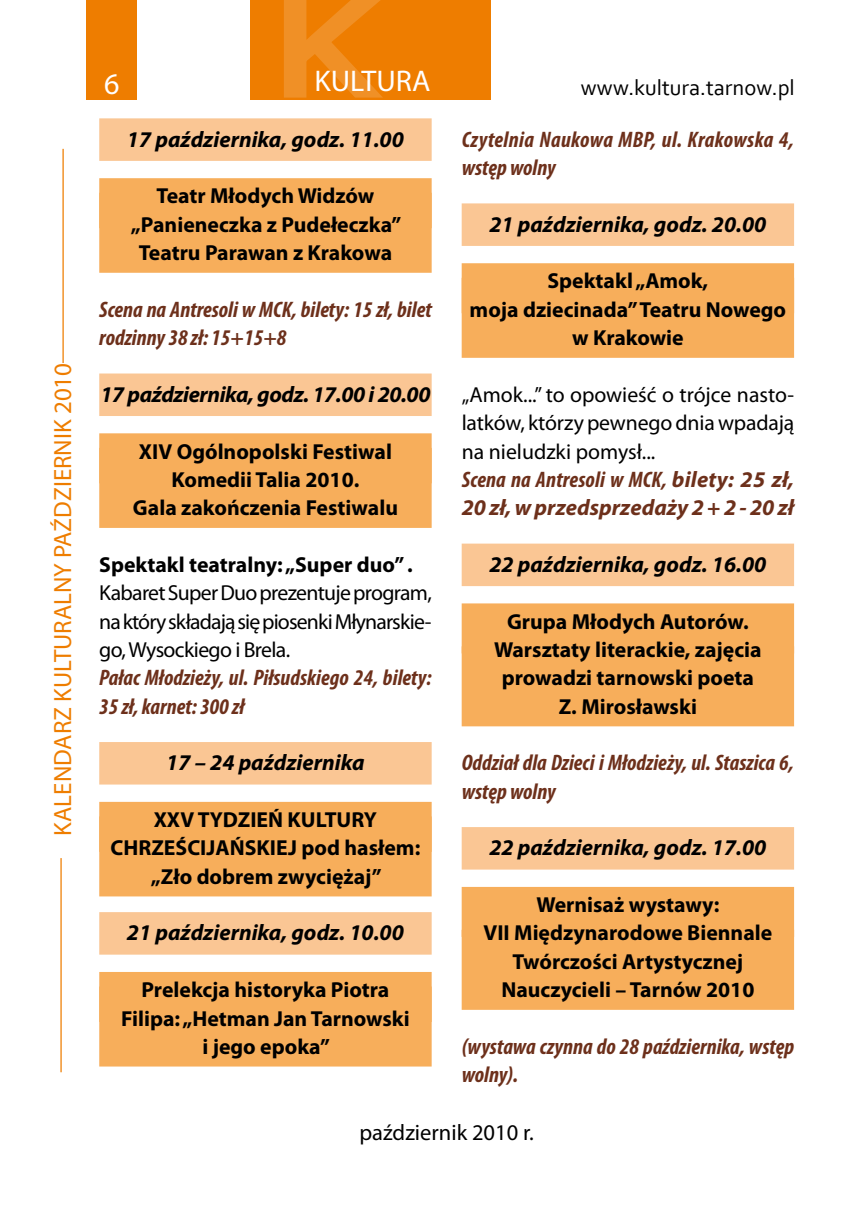
<style>
.page{position:relative;width:865px;height:1219px;background:#fff}
.page>*{position:absolute;margin:0;border:0;box-sizing:border-box;transform-origin:0 0}
.t1{font:30px "Myriad Pro";color:#fff}
.t2{font:25px "Myriad Pro";color:#ee7d00}
.t3{font:italic 700 condensed 22.5px/28.2px "Myriad Pro";color:#6d301b}
.t4{font:italic 700 22.5px "Myriad Pro";color:#000}
.t5{font:italic 700 22.5px/28.2px "Myriad Pro";color:#6d301b}
.t6{font:italic 700 22.5px "Myriad Pro";letter-spacing:-.02em;color:#000}
.t7{font:22.5px "Corbel";color:#000}
.t8{font:22.5px "Myriad Pro";color:#000}
.t9{font:700 21.75px/28.2px "Myriad Pro";color:#000;text-align:center}
.t10{font:21.75px/28.2px "Myriad Pro";letter-spacing:-.015em;color:#000;text-align:justify}
.s1{font-stretch:condensed}
</style>
<div class="page">
<div style="left:86px;top:0;width:51px;height:99px;background:#ee7d00"></div>
<div style="left:250px;top:0;width:241px;height:99px;background:#ee7d00"></div>
<svg style="left:281px;top:0;width:164px;height:100px"></svg>
<hr style="left:62px;top:149px;width:2px;height:214px;background:#ee7d00">
<hr style="left:60px;top:858px;width:2px;height:214px;background:#ee7d00">
<div style="left:99px;top:118px;width:332px;height:43px;background:#fac694"></div>
<div style="left:99px;top:178px;width:332px;height:50px;background:#f7ae5b"></div>
<div style="left:99px;top:193px;width:332px;height:80px;background:#f7ae5b"></div>
<div style="left:99px;top:373px;width:332px;height:43px;background:#fac694"></div>
<div style="left:99px;top:433px;width:332px;height:50px;background:#f7ae5b"></div>
<div style="left:99px;top:448px;width:332px;height:80px;background:#f7ae5b"></div>
<div style="left:99px;top:742px;width:332px;height:42px;background:#fac694"></div>
<div style="left:99px;top:802px;width:332px;height:50px;background:#f7ae5b"></div>
<div style="left:99px;top:816px;width:332px;height:80px;background:#f7ae5b"></div>
<div style="left:99px;top:912px;width:332px;height:43px;background:#fac694"></div>
<div style="left:99px;top:972px;width:332px;height:50px;background:#f7ae5b"></div>
<div style="left:99px;top:986px;width:332px;height:80px;background:#f7ae5b"></div>
<div style="left:461px;top:203px;width:333px;height:43px;background:#fac694"></div>
<div style="left:461px;top:263px;width:333px;height:50px;background:#f7ae5b"></div>
<div style="left:461px;top:278px;width:333px;height:80px;background:#f7ae5b"></div>
<div style="left:461px;top:544px;width:333px;height:42px;background:#fac694"></div>
<div style="left:461px;top:603px;width:333px;height:50px;background:#f7ae5b"></div>
<div style="left:461px;top:646px;width:333px;height:80px;background:#f7ae5b"></div>
<div style="left:461px;top:827px;width:333px;height:43px;background:#fac694"></div>
<div style="left:461px;top:887px;width:333px;height:50px;background:#f7ae5b"></div>
<div style="left:461px;top:930px;width:333px;height:80px;background:#f7ae5b"></div>
<p class="t2" style="left:47px;top:836px;width:474px;rotate:-90deg">KALENDARZ KULTURALNY PAŹDZIERNIK 2010</p>
<h1 class="t1" style="left:104px;top:65px;width:17px">6</h1>
<h1 class="t1" style="left:314px;top:62px;width:118px">KULTURA</h1>
<p class="t7" style="left:581px;top:73px;width:215px">www.kultura.tarnow.pl</p>
<p class="t4" style="left:127px;top:124px;width:278px">17 października, godz. 11.00</p>
<p class="t9" style="left:131px;top:181px;width:272px">Teatr Młodych Widzów „Panieneczka z Pudełeczka”<br>Teatru Parawan z Krakowa</p>
<p class="t3" style="left:99px;top:295px;width:334px">Scena na Antresoli w MCK, bilety: 15 zł, bilet rodzinny 38 zł: 15+15+8</p>
<p class="t6" style="left:100px;top:380px;width:331px">17 października, godz. 17.00 i 20.00</p>
<p class="t9" style="left:133px;top:436px;width:267px">XIV Ogólnopolski Festiwal<br>Komedii Talia 2010.<br>Gala zakończenia Festiwalu</p>
<p class="t9" style="left:99px;top:550px;width:315px">Spektakl teatralny: „Super duo” .</p>
<p class="t10" style="left:99px;top:578px;width:334px">Kabaret Super Duo prezentuje program, na który składają się piosenki Młynarskie&shy;go, Wysockiego i Brela.</p>
<p class="t3" style="left:99px;top:663px;width:334px">Pałac Młodzieży, ul. Piłsudskiego 24, bilety:<br>35 zł, karnet: 300 zł</p>
<p class="t4" style="left:166px;top:748px;width:200px">17 – 24 października</p>
<p class="t9" style="left:111px;top:805px;width:311px">XXV TYDZIEŃ KULTURY<br>CHRZEŚCIJAŃSKIEJ pod hasłem: „Zło dobrem zwyciężaj”</p>
<p class="t4" style="left:127px;top:918px;width:278px">21 października, godz. 10.00</p>
<p class="t9" style="left:121px;top:975px;width:290px">Prelekcja historyka Piotra<br>Filipa: „Hetman Jan Tarnowski i jego epoka”</p>
<p class="t3" style="left:461px;top:125px;width:334px">Czytelnia Naukowa MBP, ul. Krakowska 4, wstęp wolny</p>
<p class="t4" style="left:489px;top:210px;width:278px">21 października, godz. 20.00</p>
<p class="t9" style="left:469px;top:266px;width:318px">Spektakl „Amok,<br>moja dziecinada” Teatru Nowego w Krakowie</p>
<p class="t10" style="left:461px;top:380px;width:334px">„Amok...” to opowieść o trójce nasto&shy;latków, którzy pewnego dnia wpadają na nieludzki pomysł...</p>
<p class="t5" style="left:461px;top:464px;width:334px"><span class="s1">Scena na Antresoli w MCK,</span> bilety: 25 zł,<br>20 zł, w przedsprzedaży 2 + 2 - 20 zł</p>
<p class="t4" style="left:489px;top:550px;width:278px">22 października, godz. 16.00</p>
<p class="t9" style="left:494px;top:606px;width:269px">Grupa Młodych Autorów.<br>Warsztaty literackie, zajęcia prowadzi tarnowski poeta<br>Z. Mirosławski</p>
<p class="t3" style="left:461px;top:748px;width:334px">Oddział dla Dzieci i Młodzieży, ul. Staszica 6, wstęp wolny</p>
<p class="t4" style="left:489px;top:833px;width:278px">22 października, godz. 17.00</p>
<p class="t9" style="left:483px;top:890px;width:290px">Wernisaż wystawy:<br>VII Międzynarodowe Biennale<br>Twórczości Artystycznej<br>Nauczycieli – Tarnów 2010</p>
<p class="t3" style="left:461px;top:1032px;width:334px">(wystawa czynna do 28 października, wstęp wolny).</p>
<p class="t8" style="left:359px;top:1119px;width:176px">październik 2010 r.</p>
</div>
